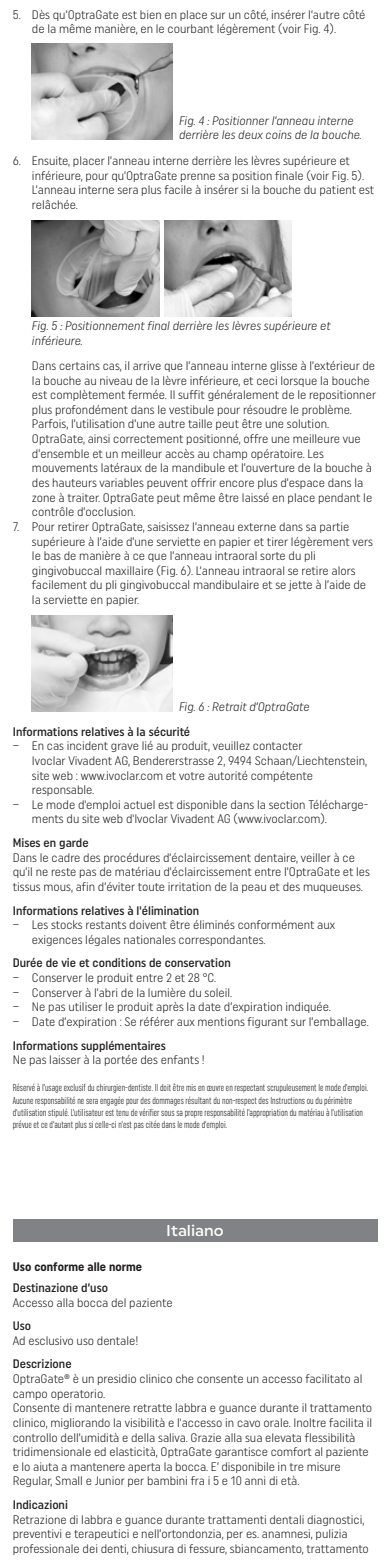
<style>
.page{position:relative;width:390px;height:1563px;background:#fff}
.page>*{position:absolute;margin:0;border:0;box-sizing:border-box;transform-origin:0 0}
.t1{font:500 15.75px "Uniform Pro Ivoclar";color:#fff}
.t2{font:12.38px/14.6px "Uniform Pro Ivoclar Con Lgt";color:#231f20}
.t3{font:500 12.38px "Uniform Pro Ivoclar Con";color:#231f20}
.t4{font:12.38px/14.6px "Uniform Pro Ivoclar Con Lgt It";color:#231f20}
.t5{font:12.38px "Uniform Pro Ivoclar Con Bld";color:#231f20}
.t6{font:10.12px/12.4px "Uniform Pro Ivoclar Xcon Lgt";color:#231f20;scale:.9 1}
</style>
<div class="page">
<img style="left:32px;top:44px;width:140px;height:95px">
<img style="left:164px;top:221px;width:127px;height:96px">
<img style="left:32px;top:221px;width:127px;height:96px">
<img style="left:32px;top:615px;width:140px;height:96px">
<div style="left:13px;top:1219px;width:363px;height:22px;background:#808285"></div>
<p class="t2" style="left:32px;top:7px;width:334px;text-indent:-19px">5. Dès qu’OptraGate est bien en place sur un côté, insérer l’autre côté de la même manière, en le courbant légèrement (voir Fig. 4).</p>
<p class="t4" style="left:179px;top:113px;width:184px">Fig. 4 : Positionner l’anneau interne derrière les deux coins de la bouche.</p>
<p class="t2" style="left:32px;top:153px;width:343px;text-indent:-19px">6. Ensuite, placer l’anneau interne derrière les lèvres supérieure et inférieure, pour qu’OptraGate prenne sa position finale (voir Fig. 5).<br>L’anneau interne sera plus facile à insérer si la bouche du patient est relâchée.</p>
<p class="t4" style="left:32px;top:318px;width:300px">Fig. 5 : Positionnement final derrière les lèvres supérieure et inférieure.</p>
<p class="t2" style="left:32px;top:358px;width:345px">Dans certains cas, il arrive que l’anneau interne glisse à l’extérieur de la bouche au niveau de la lèvre inférieure, et ceci lorsque la bouche est complètement fermée. Il suffit généralement de le repositionner plus profondément dans le vestibule pour résoudre le problème.<br>Parfois, l’utilisation d’une autre taille peut être une solution.<br>OptraGate, ainsi correctement positionné, offre une meilleure vue d’ensemble et un meilleur accès au champ opératoire. Les mouvements latéraux de la mandibule et l’ouverture de la bouche à des hauteurs variables peuvent offrir encore plus d’espace dans la zone à traiter. OptraGate peut même être laissé en place pendant le contrôle d’occlusion.</p>
<p class="t2" style="left:32px;top:519px;width:342px;text-indent:-19px">7. Pour retirer OptraGate, saisissez l’anneau externe dans sa partie supérieure à l’aide d’une serviette en papier et tirer légèrement vers le bas de manière à ce que l’anneau intraoral sorte du pli gingivobuccal maxillaire (Fig. 6). L’anneau intraoral se retire alors facilement du pli gingivobuccal mandibulaire et se jette à l’aide de la serviette en papier.</p>
<p class="t4" style="left:179px;top:699px;width:132px">Fig. 6 : Retrait d’OptraGate</p>
<p class="t3" style="left:13px;top:724px;width:179px">Informations relatives à la sécurité</p>
<p class="t2" style="left:32px;top:738px;width:336px;text-indent:-19px">– En cas incident grave lié au produit, veuillez contacter<br>Ivoclar Vivadent AG, Bendererstrasse 2, 9494 Schaan/Liechtenstein, site web : www.ivoclar.com et votre autorité compétente responsable.</p>
<p class="t2" style="left:32px;top:797px;width:337px;text-indent:-19px">– Le mode d'emploi actuel est disponible dans la section Télécharge&shy;ments du site web d'Ivoclar Vivadent AG (www.ivoclar.com).</p>
<p class="t3" style="left:13px;top:835px;width:77px">Mises en garde</p>
<p class="t2" style="left:13px;top:850px;width:358px">Dans le cadre des procédures d’éclaircissement dentaire, veiller à ce qu’il ne reste pas de matériau d’éclaircissement entre l’OptraGate et les tissus mous, afin d’éviter toute irritation de la peau et des muqueuses.</p>
<p class="t3" style="left:13px;top:903px;width:188px">Informations relatives à l'élimination</p>
<p class="t2" style="left:32px;top:917px;width:304px;text-indent:-19px">– Les stocks restants doivent être éliminés conformément aux exigences légales nationales correspondantes.</p>
<p class="t3" style="left:13px;top:955px;width:219px">Durée de vie et conditions de conservation</p>
<p class="t2" style="left:13px;top:970px;width:204px">– Conserver le produit entre 2 et 28 °C.</p>
<p class="t2" style="left:13px;top:985px;width:220px">– Conserver à l’abri de la lumière du soleil.</p>
<p class="t2" style="left:13px;top:999px;width:319px">– Ne pas utiliser le produit après la date d’expiration indiquée.</p>
<p class="t2" style="left:13px;top:1014px;width:357px">– Date d’expiration : Se référer aux mentions figurant sur l’emballage.</p>
<p class="t3" style="left:13px;top:1038px;width:154px">Informations supplémentaires</p>
<p class="t2" style="left:13px;top:1052px;width:193px">Ne pas laisser à la portée des enfants !</p>
<p class="t6" style="left:13px;top:1081px;width:395px">Réservé à l’usage exclusif du chirurgien-dentiste. Il doit être mis en œuvre en respectant scrupuleusement le mode d'emploi.<br>Aucune responsabilité ne sera engagée pour des dommages résultant du non-respect des Instructions ou du périmètre d'utilisation stipulé. L'utilisateur est tenu de vérifier sous sa propre responsabilité l'appropriation du matériau à l'utilisation prévue et ce d‘autant plus si celle-ci n'est pas citée dans le mode d‘emploi.</p>
<p class="t1" style="left:166px;top:1221px;width:59px">Italiano</p>
<p class="t5" style="left:13px;top:1259px;width:131px">Uso conforme alle norme</p>
<p class="t3" style="left:13px;top:1280px;width:97px">Destinazione d’uso</p>
<p class="t2" style="left:13px;top:1294px;width:161px">Accesso alla bocca del paziente</p>
<p class="t3" style="left:13px;top:1318px;width:20px">Uso</p>
<p class="t2" style="left:13px;top:1332px;width:127px">Ad esclusivo uso dentale!</p>
<p class="t3" style="left:13px;top:1356px;width:60px">Descrizione</p>
<p class="t2" style="left:13px;top:1371px;width:360px">OptraGate® è un presidio clinico che consente un accesso facilitato al campo operatorio.<br>Consente di mantenere retratte labbra e guance durante il trattamento clinico, migliorando la visibilità e l'accesso in cavo orale. Inoltre facilita il controllo dell’umidità e della saliva. Grazie alla sua elevata flessibilità tridimensionale ed elasticità, OptraGate garantisce comfort al paziente e lo aiuta a mantenere aperta la bocca. E’ disponibile in tre misure Regular, Small e Junior per bambini fra i 5 e 10 anni di età.</p>
<p class="t3" style="left:13px;top:1497px;width:57px">Indicazioni</p>
<p class="t2" style="left:13px;top:1511px;width:357px">Retrazione di labbra e guance durante trattamenti dentali diagnostici, preventivi e terapeutici e nell’ortondonzia, per es. anamnesi, pulizia professionale dei denti, chiusura di fessure, sbiancamento, trattamento</p>
</div>
